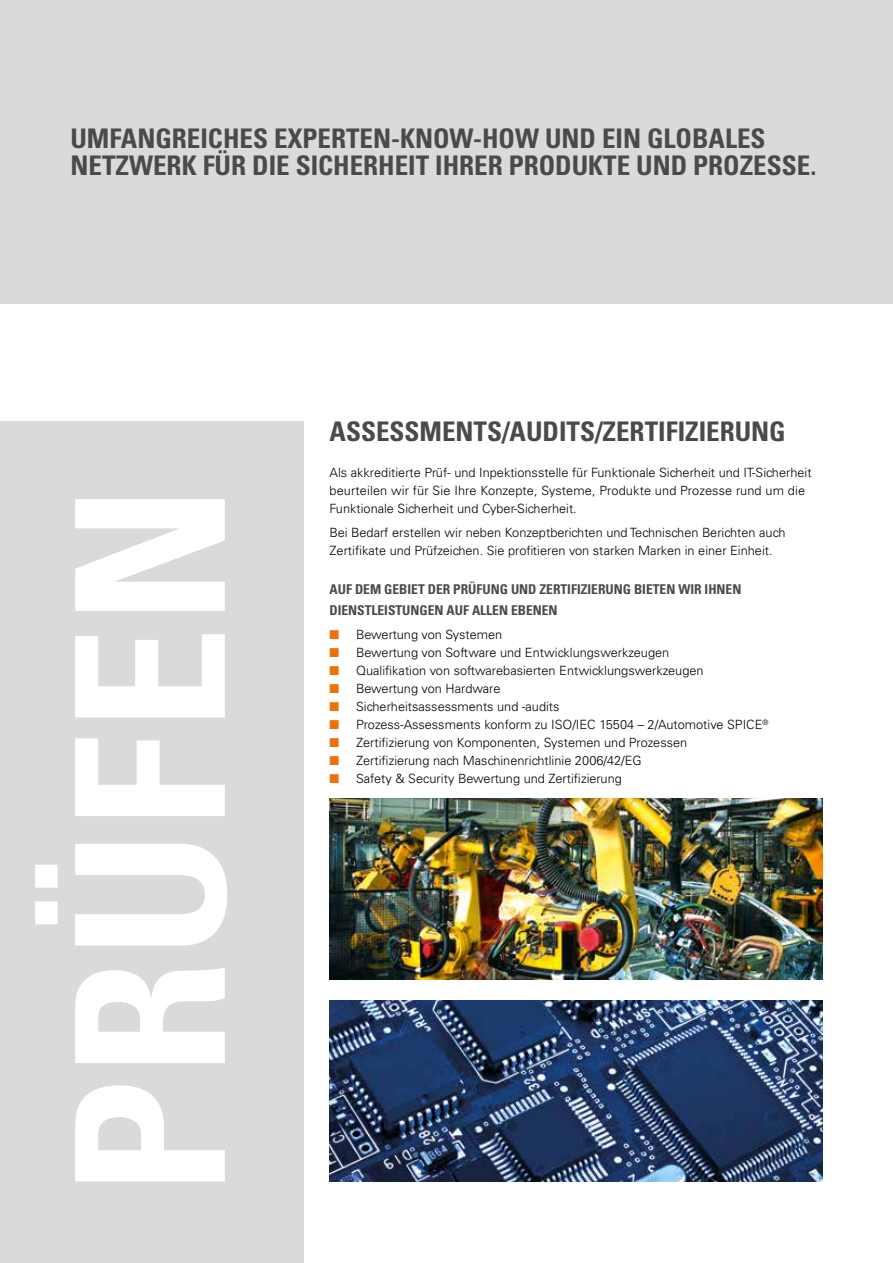
<style>
.page{position:relative;width:893px;height:1263px;background:#fff}
.page>*{position:absolute;margin:0;border:0;box-sizing:border-box;transform-origin:0 0}
.t1{font:700 condensed 27px/27px "Univers LT Std";color:#4a4a49}
.t2{font:700 condensed 13.5px/20.2px "Univers LT Std";color:#4a4a49}
.t3{font:300 12.75px/18px "Univers LT Std";color:#000}
.s1{color:#ee7203}
</style>
<div class="page">
<div style="left:0;top:421px;width:304px;height:842px;background:#dadada"></div>
<svg style="left:35px;top:499px;width:192px;height:682px"></svg>
<div style="left:0;top:0;width:893px;height:304px;background:#dadada"></div>
<img style="left:330px;top:1000px;width:493px;height:182px">
<img style="left:330px;top:798px;width:492px;height:181px">
<h1 class="t1" style="left:70px;top:125px;width:747px">UMFANGREICHES EXPERTEN-KNOW-HOW UND EIN GLOBALES<br>NETZWERK FÜR DIE SICHERHEIT IHRER PRODUKTE UND PROZESSE.</h1>
<h1 class="t1" style="left:330px;top:417px;width:458px">ASSESSMENTS/AUDITS/ZERTIFIZIERUNG</h1>
<p class="t3" style="left:330px;top:463px;width:484px">Als akkreditierte Prüf- und Inpektionsstelle für Funktionale Sicherheit und IT-Sicherheit beurteilen wir für Sie Ihre Konzepte, Systeme, Produkte und Prozesse rund um die<br>Funktionale Sicherheit und Cyber-Sicherheit.</p>
<p class="t3" style="left:330px;top:523px;width:457px">Bei Bedarf erstellen wir neben Konzeptberichten und Technischen Berichten auch<br>Zertifikate und Prüfzeichen. Sie profitieren von starken Marken in einer Einheit.</p>
<p class="t2" style="left:330px;top:579px;width:413px">AUF DEM GEBIET DER PRÜFUNG UND ZERTIFIZIERUNG BIETEN WIR IHNEN<br>DIENSTLEISTUNGEN AUF ALLEN EBENEN</p>
<p class="t3" style="left:330px;top:626px;width:174px"><span class="s1">■</span> Bewertung von Systemen</p>
<p class="t3" style="left:330px;top:644px;width:341px"><span class="s1">■</span> Bewertung von Software und Entwicklungswerkzeugen</p>
<p class="t3" style="left:330px;top:662px;width:376px"><span class="s1">■</span> Qualifikation von softwarebasierten Entwicklungswerkzeugen</p>
<p class="t3" style="left:330px;top:680px;width:172px"><span class="s1">■</span> Bewertung von Hardware</p>
<p class="t3" style="left:330px;top:698px;width:231px"><span class="s1">■</span> Sicherheitsassessments und -audits</p>
<p class="t3" style="left:330px;top:716px;width:440px"><span class="s1">■</span> Prozess-Assessments konform zu ISO/IEC 15504 – 2/Automotive SPICE<sup>®</sup></p>
<p class="t3" style="left:330px;top:734px;width:359px"><span class="s1">■</span> Zertifizierung von Komponenten, Systemen und Prozessen</p>
<p class="t3" style="left:330px;top:752px;width:314px"><span class="s1">■</span> Zertifizierung nach Maschinenrichtlinie 2006/42/EG</p>
<p class="t3" style="left:330px;top:770px;width:294px"><span class="s1">■</span> Safety &amp; Security Bewertung und Zertifizierung</p>
</div>
